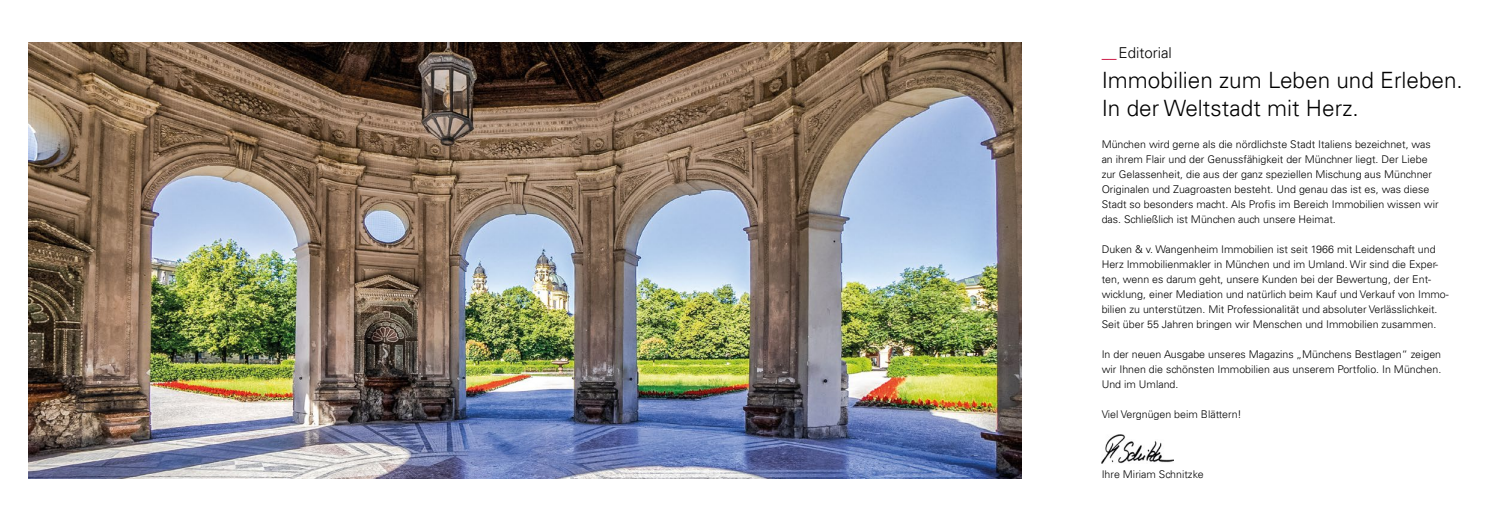
<style>
.page{position:relative;width:1489px;height:525px;background:#fff}
.page>*{position:absolute;margin:0;border:0;box-sizing:border-box;transform-origin:0 0}
.t1{font:300 22.5px/28.8px "Univers LT";color:#000}
.t2{font:300 15px "Univers LT";color:#000}
.t3{font:300 10.62px/15px "Univers LT";color:#000}
.s1{color:#ca1240}
</style>
<div class="page">
<img style="left:28px;top:43px;width:992px;height:435px">
<img style="left:1101px;top:434px;width:72px;height:29px">
<h2 class="t2" style="left:1101px;top:43px;width:72px"><span class="s1">__</span>Editorial</h2>
<h1 class="t1" style="left:1101px;top:65px;width:362px">Immobilien zum Leben und Erleben.<br>In der Weltstadt mit Herz.</h1>
<p class="t3" style="left:1101px;top:136px;width:338px">München wird gerne als die nördlichste Stadt Italiens bezeichnet, was an ihrem Flair und der Genussfähigkeit der Münchner liegt. Der Liebe zur Gelassenheit, die aus der ganz speziellen Mischung aus Münchner Originalen und Zuagroasten besteht. Und genau das ist es, was diese Stadt so besonders macht. Als Profis im Bereich Immobilien wissen wir das. Schließlich ist München auch unsere Heimat.</p>
<p class="t3" style="left:1101px;top:241px;width:348px">Duken &amp; v. Wangenheim Immobilien ist seit 1966 mit Leidenschaft und Herz Immobilienmakler in München und im Umland. Wir sind die Exper&shy;ten, wenn es darum geht, unsere Kunden bei der Bewertung, der Ent&shy;wicklung, einer Mediation und natürlich beim Kauf und Verkauf von Immo&shy;bilien zu unterstützen. Mit Professionalität und absoluter Verlässlichkeit.<br>Seit über 55 Jahren bringen wir Menschen und Immobilien zusammen.</p>
<p class="t3" style="left:1101px;top:346px;width:341px;text-align:justify">In der neuen Ausgabe unseres Magazins „Münchens Bestlagen“ zeigen wir Ihnen die schönsten Immobilien aus unserem Portfolio. In München.<br>Und im Umland.</p>
<p class="t3" style="left:1101px;top:406px;width:141px">Viel Vergnügen beim Blättern!</p>
<p class="t3" style="left:1101px;top:466px;width:103px">Ihre Miriam Schnitzke</p>
</div>
